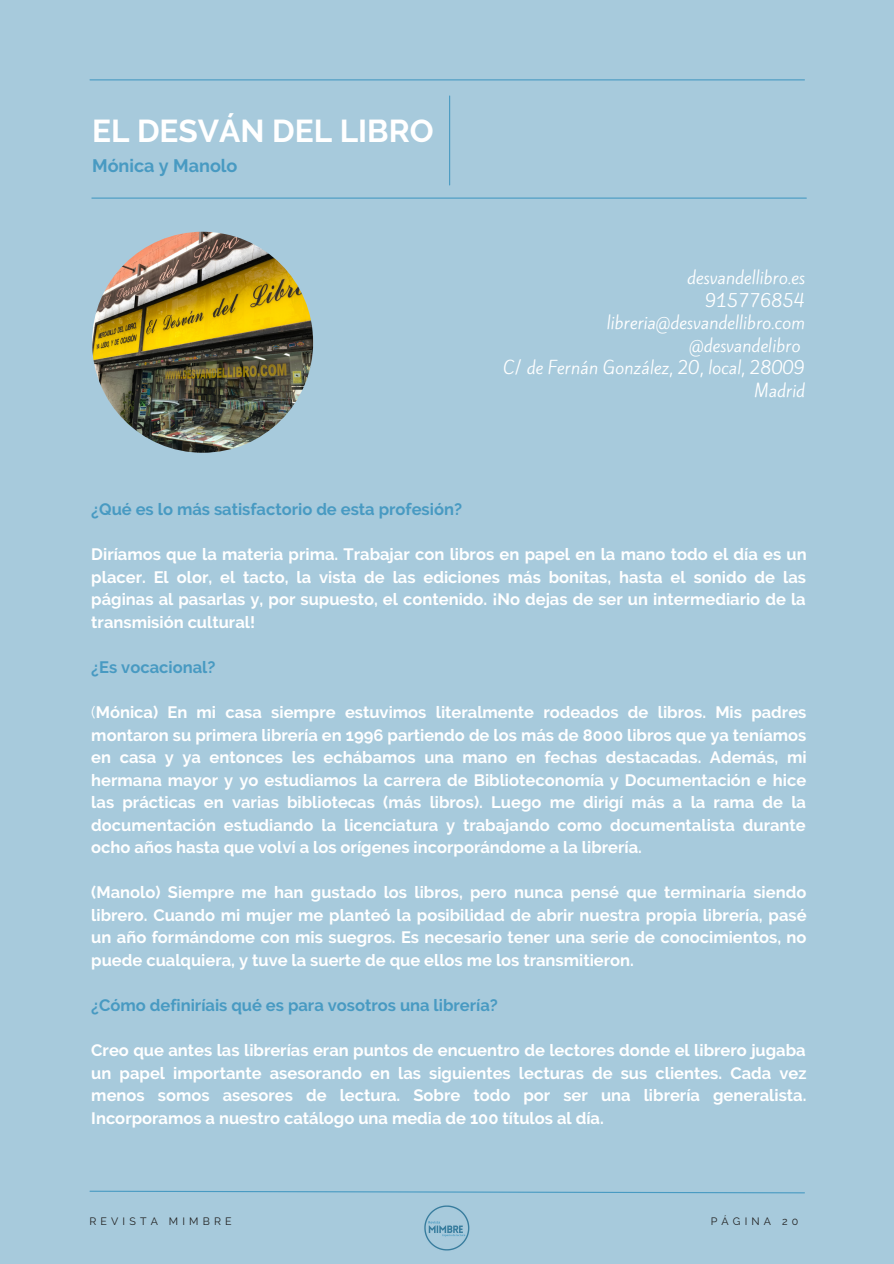
<style>
.page{position:relative;width:894px;height:1264px;background:#fff}
.page>*{position:absolute;margin:0;border:0;box-sizing:border-box;transform-origin:0 0}
.t1{font:700 31.5px "Raleway";color:#fff}
.t2{font:700 18px "Raleway";color:#489ac2}
.t3{font:700 16.5px/22.5px "Raleway";color:#fff;text-align:justify}
.t4{font:16.5px/22.5px "Kite One";color:#fff;text-align:right}
.t5{font:700 16.5px "Raleway";color:#489ac2}
.t6{font:10.65px "Raleway";letter-spacing:.39em;color:#222}
.s1{font-weight:400}
</style>
<div class="page">
<div style="left:0;top:0;width:893px;height:1263px;background:#a7cadc"></div>
<hr style="left:90px;top:79px;width:714px;height:1px;background:#489ac2">
<hr style="left:92px;top:197px;width:714px;height:2px;background:#489ac2">
<svg style="left:89px;top:1190px;width:716px;height:3px"></svg>
<img style="left:422px;top:1203px;width:49px;height:49px;border-radius:50%">
<hr style="left:449px;top:96px;width:1px;height:89px;background:#489ac2">
<img style="left:92px;top:232px;width:221px;height:221px;border-radius:50%">
<h1 class="t1" style="left:92px;top:112px;width:343px">EL DESVÁN DEL LIBRO</h1>
<p class="t2" style="left:92px;top:155px;width:147px">Mónica y Manolo</p>
<p class="t4" style="left:503px;top:267px;width:303px">desvandellibro.es<br>915776854 libreria@desvandellibro.com @desvandelibro<br>C/ de Fernán González, 20, local, 28009<br>Madrid</p>
<p class="t5" style="left:91px;top:500px;width:372px">¿Qué es lo más satisfactorio de esta profesión?</p>
<p class="t3" style="left:91px;top:543px;width:716px">Diríamos que la materia prima. Trabajar con libros en papel en la mano todo el día es un placer. El olor, el tacto, la vista de las ediciones más bonitas, hasta el sonido de las páginas al pasarlas y, por supuesto, el contenido. ¡No dejas de ser un intermediario de la transmisión cultural!</p>
<p class="t5" style="left:91px;top:657px;width:126px">¿Es vocacional?</p>
<p class="t3" style="left:91px;top:701px;width:716px"><span class="s1">(</span>Mónica) En mi casa siempre estuvimos literalmente rodeados de libros. Mis padres montaron su primera librería en 1996 partiendo de los más de 8000 libros que ya teníamos en casa y ya entonces les echábamos una mano en fechas destacadas. Además, mi hermana mayor y yo estudiamos la carrera de Biblioteconomía y Documentación e hice las prácticas en varias bibliotecas (más libros). Luego me dirigí más a la rama de la documentación estudiando la licenciatura y trabajando como documentalista durante ocho años hasta que volví a los orígenes incorporándome a la librería.</p>
<p class="t3" style="left:91px;top:881px;width:716px">(Manolo) Siempre me han gustado los libros, pero nunca pensé que terminaría siendo librero. Cuando mi mujer me planteó la posibilidad de abrir nuestra propia librería, pasé un año formándome con mis suegros. Es necesario tener una serie de conocimientos, no puede cualquiera, y tuve la suerte de que ellos me los transmitieron.</p>
<p class="t5" style="left:91px;top:995px;width:408px">¿Cómo definiríais qué es para vosotros una librería?</p>
<p class="t3" style="left:91px;top:1039px;width:716px">Creo que antes las librerías eran puntos de encuentro de lectores donde el librero jugaba un papel importante asesorando en las siguientes lecturas de sus clientes. Cada vez menos somos asesores de lectura. Sobre todo por ser una librería generalista.<br>Incorporamos a nuestro catálogo una media de 100 títulos al día.</p>
<p class="t6" style="left:89px;top:1214px;width:144px">REVISTA MIMBRE</p>
<p class="t6" style="left:710px;top:1214px;width:89px">PÁGINA 20</p>
</div>
